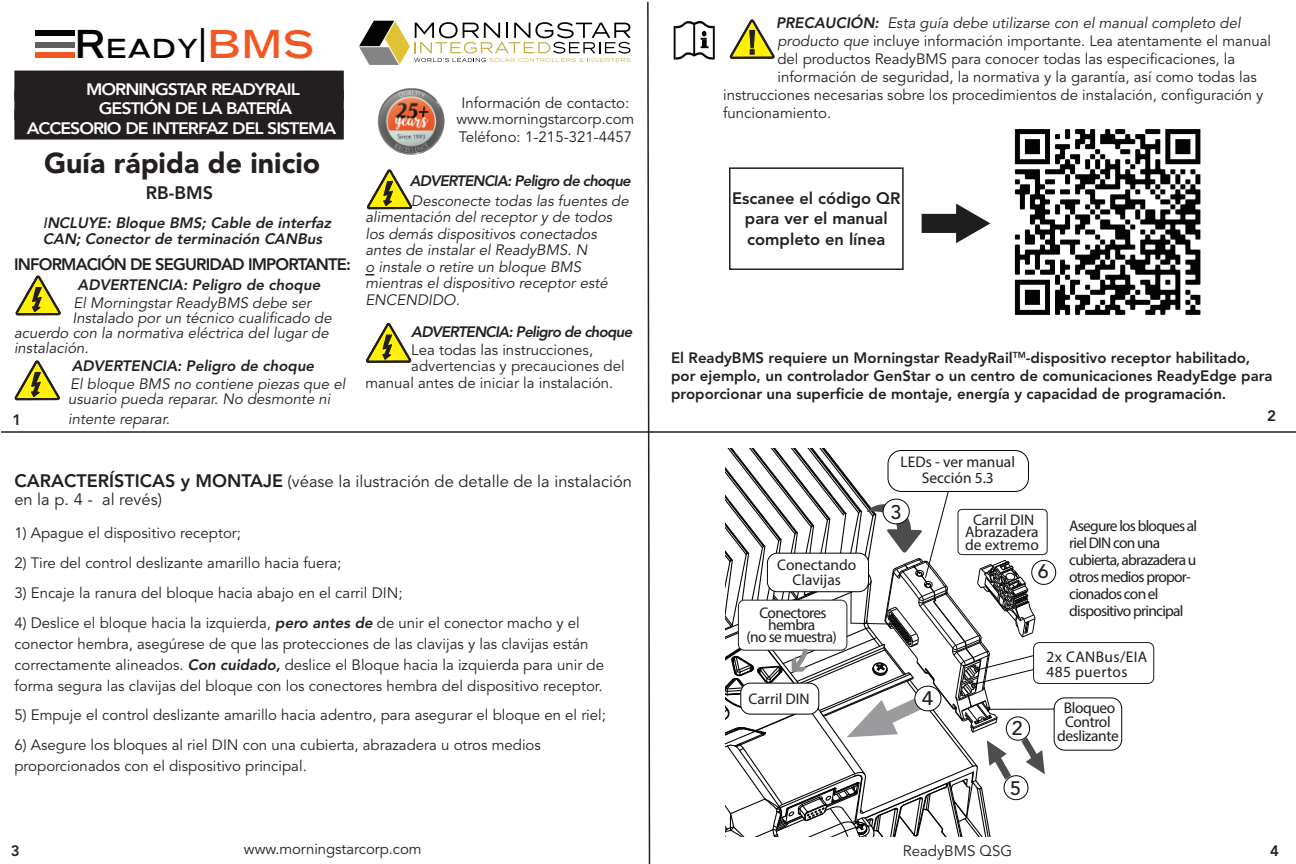
<style>
.page{position:relative;width:1296px;height:864px;background:#fff}
.page>*{position:absolute;margin:0;border:0;box-sizing:border-box;transform-origin:0 0}
.t1{font:500 condensed 35.7px "Franklin Gothic";color:#231f20}
.t2{font:900 28.5px "Avenir LT Std";color:#231f20}
.t3{font:700 26.1px "Boulia";color:#040503}
.t4{font:500 19.5px "Avenir LT Std";color:#201d1e}
.t5{font:500 19.5px "Avenir LT Std";color:#201d1e;scale:1.06 1}
.t6{font:800 18px "Avenir LT Std";color:#231f20}
.t7{font:16.5px/18px "Avenir LT Std";color:#231f20}
.t8{font:800 16.5px "Avenir LT Std";letter-spacing:-.06em;color:#fff;scale:1.07 1}
.t9{font:800 16.5px/19.5px "Avenir LT Std";color:#231f20;text-align:center}
.t10{font:800 16.5px "Avenir LT Std";letter-spacing:-.05em;color:#231f20}
.t11{font:15.45px/17px "Myriad Pro";letter-spacing:-.04em;color:#201d1e;text-align:center}
.t12{font:15.45px/12.3px "Myriad Pro";color:#201d1e;text-align:center}
.t13{font:15.45px/15.5px "Myriad Pro";letter-spacing:.025em;color:#201d1e}
.t14{font:15px/21px "Avenir LT Std";color:#231f20}
.t15{font:italic 15px/16.5px "Avenir LT Std";color:#231f20}
.t16{font:800 15px/18px "Avenir LT Std";color:#231f20}
.t17{font:italic 800 15px/16.5px "Avenir LT Std";color:#231f20}
.t18{font:italic 800 15px "Avenir LT Std";color:#231f20}
.t19{font:italic 800 15px "Avenir LT Std";letter-spacing:-.035em;color:#231f20}
.s1{font-size:38.25px}
.s2{font-size:38.25px;color:#f15722}
.s3{font-weight:500}
.s4{font-weight:800;font-size:18px}
.s5{font-weight:800;font-style:italic}
.s6{font-weight:800}
.s7{font-style:italic}
</style>
<div class="page">
<hr style="left:1px;top:431px;width:1295px;height:2px;background:#231f20">
<svg style="left:15px;top:275px;width:46px;height:41px"></svg>
<svg style="left:14px;top:360px;width:46px;height:41px"></svg>
<svg style="left:729px;top:19px;width:46px;height:40px"></svg>
<svg style="left:646px;top:1px;width:5px;height:863px"></svg>
<div style="left:35px;top:30px;width:40px;height:6px;background:#040503"></div>
<div style="left:35px;top:42px;width:40px;height:5px;background:#5f5f5f"></div>
<div style="left:35px;top:52px;width:40px;height:6px;background:#f15722"></div>
<div style="left:14px;top:71px;width:330px;height:30px;background:#231f20"></div>
<div style="left:14px;top:90px;width:330px;height:30px;background:#231f20"></div>
<div style="left:14px;top:110px;width:330px;height:30px;background:#231f20"></div>
<div style="left:1033px;top:642px;width:121px;height:42px;border:1px solid #201d1e;border-radius:6px"></div>
<svg style="left:725px;top:448px;width:332px;height:389px"></svg>
<div style="left:767px;top:553px;width:102px;height:39px;background:#fff;border-radius:10px"></div>
<div style="left:767px;top:553px;width:102px;height:39px;border:1px solid #040503;border-radius:10px"></div>
<div style="left:1054px;top:698px;width:68px;height:52px;background:#fff;border-radius:11px"></div>
<div style="left:1054px;top:698px;width:68px;height:52px;border:1px solid #040503;border-radius:11px"></div>
<hr style="left:989px;top:709px;width:65px;height:1px;background:#040503">
<svg style="left:367px;top:169px;width:46px;height:41px"></svg>
<svg style="left:366px;top:323px;width:46px;height:40px"></svg>
<div style="left:729px;top:167px;width:175px;height:103px;border:2px solid #231f20"></div>
<svg style="left:922px;top:204px;width:68px;height:39px"></svg>
<img style="left:1014px;top:129px;width:187px;height:186px">
<img style="left:377px;top:88px;width:68px;height:67px">
<svg style="left:673px;top:21px;width:42px;height:39px"></svg>
<svg style="left:359px;top:21px;width:272px;height:44px"></svg>
<h3 class="t3" style="left:75px;top:32px;width:240px"><span class="s1">R</span>EADY<span class="s1">|</span><span class="s2">BMS</span></h3>
<p class="t8" style="left:86px;top:79px;width:201px">MORNINGSTAR READYRAIL</p>
<p class="t8" style="left:99px;top:99px;width:182px">GESTIÓN DE LA BATERÍA</p>
<p class="t8" style="left:27px;top:118px;width:291px">ACCESORIO DE INTERFAZ DEL SISTEMA</p>
<h2 class="t2" style="left:44px;top:146px;width:278px">Guía rápida de inicio</h2>
<p class="t6" style="left:146px;top:182px;width:69px">RB-BMS</p>
<p class="t17" style="left:43px;top:214px;width:293px"><span class="s3">I</span>NCLUYE: Bloque BMS; Cable de interfaz<br>CAN; Conector de terminación CANBus</p>
<p class="t10" style="left:14px;top:255px;width:338px">INFORMACIÓN DE SEGURIDAD IMPORTANTE:</p>
<p class="t18" style="left:78px;top:276px;width:244px">ADVERTENCIA: Peligro de choque</p>
<p class="t15" style="left:74px;top:295px;width:239px">El Morningstar ReadyBMS debe ser</p>
<p class="t15" style="left:72px;top:310px;width:261px">Instalado por un técnico cualificado de</p>
<p class="t15" style="left:14px;top:325px;width:316px">acuerdo con la normativa eléctrica del lugar de</p>
<p class="t15" style="left:14px;top:340px;width:76px">instalación.</p>
<p class="t18" style="left:72px;top:357px;width:244px">ADVERTENCIA: Peligro de choque</p>
<p class="t15" style="left:68px;top:377px;width:279px;line-height:15px">El bloque BMS no contiene piezas que el usuario pueda reparar. No desmonte ni</p>
<p class="t15" style="left:68px;top:411px;width:103px">intente reparar.</p>
<p class="t16" style="left:13px;top:411px;width:10px">1</p>
<p class="t14" style="left:457px;top:95px;width:179px;line-height:16.5px;text-align:center">Información de contacto: www.morningstarcorp.com</p>
<p class="t14" style="left:459px;top:127px;width:175px">Teléfono: 1-215-321-4457</p>
<p class="t19" style="left:410px;top:172px;width:223px">ADVERTENCIA: Peligro de choque</p>
<p class="t15" style="left:365px;top:193px;width:265px;text-indent:46px">Desconecte todas las fuentes de alimentación del receptor y de todos los demás dispositivos conectados antes de instalar el ReadyBMS. N<br>o instale o retire un bloque BMS mientras el dispositivo receptor esté<br>ENCENDIDO.</p>
<p class="t19" style="left:411px;top:323px;width:223px">ADVERTENCIA: Peligro de choque</p>
<p class="t14" style="left:411px;top:339px;width:183px">Lea todas las instrucciones,</p>
<p class="t14" style="left:411px;top:356px;width:215px">advertencias y precauciones del</p>
<p class="t14" style="left:365px;top:372px;width:250px">manual antes de iniciar la instalación.</p>
<p class="t7" style="left:14px;top:473px;width:619px"><span class="s4">CARACTERÍSTICAS y MONTAJE</span> (véase la ilustración de detalle de la instalación en la p. 4 - al revés)</p>
<p class="t14" style="left:14px;top:523px;width:228px">1) Apague el dispositivo receptor;</p>
<p class="t14" style="left:14px;top:553px;width:329px">2) Tire del control deslizante amarillo hacia fuera;</p>
<p class="t14" style="left:14px;top:583px;width:390px">3) Encaje la ranura del bloque hacia abajo en el carril DIN;</p>
<p class="t14" style="left:14px;top:613px;width:591px">4) Deslice el bloque hacia la izquierda, <span class="s5">pero antes de</span> de unir el conector macho y el conector hembra, asegúrese de que las protecciones de las clavijas y las clavijas están correctamente alineados. <span class="s5">Con cuidado,</span> deslice el Bloque hacia la izquierda para unir de forma segura las clavijas del bloque con los conectores hembra del dispositivo receptor.</p>
<p class="t14" style="left:14px;top:704px;width:593px">5) Empuje el control deslizante amarillo hacia adentro, para asegurar el bloque en el riel;</p>
<p class="t14" style="left:14px;top:734px;width:528px">6) Asegure los bloques al riel DIN con una cubierta, abrazadera u otros medios proporcionados con el dispositivo principal.</p>
<p class="t15" style="left:776px;top:15px;width:466px"><span class="s6">PRECAUCIÓN:</span> Esta guía debe utilizarse con el manual completo del</p>
<p class="t14" style="left:777px;top:31px;width:495px"><span class="s7">producto que</span> incluye información importante. Lea atentamente el manual</p>
<p class="t14" style="left:777px;top:49px;width:459px">del productos ReadyBMS para conocer todas las especificaciones, la</p>
<p class="t14" style="left:777px;top:67px;width:481px">información de seguridad, la normativa y la garantía, así como todas las</p>
<p class="t14" style="left:723px;top:85px;width:542px">instrucciones necesarias sobre los procedimientos de instalación, configuración y</p>
<p class="t14" style="left:723px;top:103px;width:110px">funcionamiento.</p>
<h1 class="t1" style="left:746px;top:19px;width:14px">!</h1>
<p class="t9" style="left:732px;top:189px;width:170px">Escanee el código QR para ver el manual</p>
<p class="t9" style="left:747px;top:229px;width:140px">completo en línea</p>
<p class="t16" style="left:671px;top:348px;width:603px">El ReadyBMS requiere un Morningstar ReadyRail<sup>TM</sup>-dispositivo receptor habilitado, por ejemplo, un controlador GenStar o un centro de comunicaciones ReadyEdge para proporcionar una superficie de montaje, energía y capacidad de programación.</p>
<p class="t12" style="left:777px;top:557px;width:81px;line-height:15.5px">Conectando<br>Clavijas</p>
<p class="t11" style="left:747px;top:606px;width:92px;line-height:12.3px">Conectores hembra<br>(no se muestra)</p>
<p class="t12" style="left:901px;top:453px;width:116px;line-height:16.5px">LEDs - ver manual<br>Sección 5.3</p>
<h3 class="t4" style="left:891px;top:501px;width:12px">3</h3>
<p class="t12" style="left:965px;top:514px;width:75px">Carril DIN<br>Abrazadera de extremo</p>
<h3 class="t4" style="left:1038px;top:560px;width:12px">6</h3>
<p class="t11" style="left:1069px;top:517px;width:129px;text-align:left">Asegure los bloques al riel DIN con una cubierta, abrazadera u otros medios propor&shy;cionados con el dispositivo principal</p>
<p class="t13" style="left:1047px;top:649px;width:102px">2x CANBus/EIA<br>485 puertos</p>
<p class="t12" style="left:749px;top:692px;width:63px">Carril DIN</p>
<h3 class="t5" style="left:922px;top:687px;width:12px">4</h3>
<h3 class="t4" style="left:1012px;top:717px;width:12px">2</h3>
<h3 class="t4" style="left:1010px;top:777px;width:12px">5</h3>
<p class="t11" style="left:1057px;top:701px;width:63px;line-height:14px">Bloqueo<br>Control deslizante</p>
<p class="t16" style="left:1267px;top:407px;width:10px">2</p>
<p class="t16" style="left:11px;top:842px;width:10px">3</p>
<p class="t14" style="left:244px;top:838px;width:179px">www.morningstarcorp.com</p>
<p class="t14" style="left:903px;top:841px;width:111px">ReadyBMS QSG</p>
<p class="t16" style="left:1270px;top:842px;width:10px">4</p>
</div>
